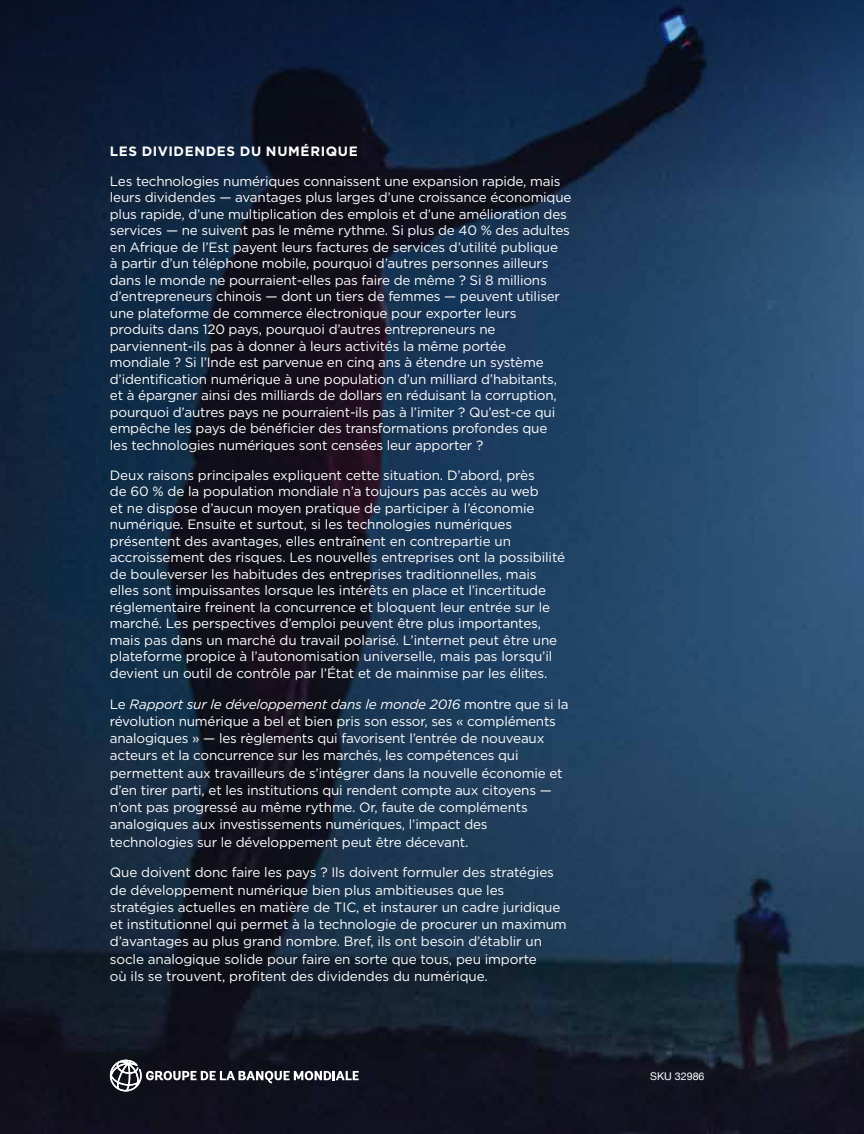
<style>
.page{position:relative;width:864px;height:1134px;background:#fff}
.page>*{position:absolute;margin:0;border:0;box-sizing:border-box;transform-origin:0 0}
.t1{font:13.5px/16.5px "Gotham";letter-spacing:-.015em;color:#fff}
.t2{font:700 13.5px "Gotham";letter-spacing:.045em;color:#fff}
.t3{font:10.65px "Helvetica Neue";color:#fff}
.s1{font-style:italic}
</style>
<div class="page">
<img style="left:0;top:199px;width:864px;height:935px">
<svg style="left:0;top:0;width:864px;height:199px;background:#10223e"></svg>
<svg style="left:110px;top:1060px;width:249px;height:31px;background:#3c3d45"></svg>
<p class="t2" style="left:110px;top:142px;width:249px">LES DIVIDENDES DU NUMÉRIQUE</p>
<p class="t1" style="left:110px;top:173px;width:463px">Les technologies numériques connaissent une expansion rapide, mais leurs dividendes — avantages plus larges d’une croissance économique plus rapide, d’une multiplication des emplois et d’une amélioration des services — ne suivent pas le même rythme. Si plus de 40 % des adultes en Afrique de l’Est payent leurs factures de services d’utilité publique<br>à partir d’un téléphone mobile, pourquoi d’autres personnes ailleurs dans le monde ne pourraient-elles pas faire de même ? Si 8 millions d’entrepreneurs chinois — dont un tiers de femmes — peuvent utiliser une plateforme de commerce électronique pour exporter leurs produits dans 120 pays, pourquoi d’autres entrepreneurs ne parviennent-ils pas à donner à leurs activités la même portée<br>mondiale ? Si l’Inde est parvenue en cinq ans à étendre un système d’identification numérique à une population d’un milliard d’habitants, et à épargner ainsi des milliards de dollars en réduisant la corruption, pourquoi d’autres pays ne pourraient-ils pas à l’imiter ? Qu’est-ce qui empêche les pays de bénéficier des transformations profondes que<br>les technologies numériques sont censées leur apporter ?</p>
<p class="t1" style="left:110px;top:466px;width:457px">Deux raisons principales expliquent cette situation. D’abord, près<br>de 60 % de la population mondiale n’a toujours pas accès au web<br>et ne dispose d’aucun moyen pratique de participer à l’économie numérique. Ensuite et surtout, si les technologies numériques présentent des avantages, elles entraînent en contrepartie un accroissement des risques. Les nouvelles entreprises ont la possibilité de bouleverser les habitudes des entreprises traditionnelles, mais elles sont impuissantes lorsque les intérêts en place et l’incertitude réglementaire freinent la concurrence et bloquent leur entrée sur le marché. Les perspectives d’emploi peuvent être plus importantes, mais pas dans un marché du travail polarisé. L’internet peut être une plateforme propice à l’autonomisation universelle, mais pas lorsqu’il devient un outil de contrôle par l’État et de mainmise par les élites.</p>
<p class="t1" style="left:110px;top:695px;width:460px;line-height:17.2px">Le <span class="s1">Rapport sur le développement dans le monde 2016</span> montre que si la révolution numérique a bel et bien pris son essor, ses « compléments analogiques » — les règlements qui favorisent l’entrée de nouveaux acteurs et la concurrence sur les marchés, les compétences qui permettent aux travailleurs de s’intégrer dans la nouvelle économie et d’en tirer parti, et les institutions qui rendent compte aux citoyens — n’ont pas progressé au même rythme. Or, faute de compléments analogiques aux investissements numériques, l’impact des technologies sur le développement peut être décevant.</p>
<p class="t1" style="left:110px;top:864px;width:458px;line-height:17.2px">Que doivent donc faire les pays ? Ils doivent formuler des stratégies de développement numérique bien plus ambitieuses que les stratégies actuelles en matière de TIC, et instaurer un cadre juridique et institutionnel qui permet à la technologie de procurer un maximum d’avantages au plus grand nombre. Bref, ils ont besoin d’établir un socle analogique solide pour faire en sorte que tous, peu importe<br>où ils se trouvent, profitent des dividendes du numérique.</p>
<p class="t3" style="left:650px;top:1068px;width:56px">SKU 32986</p>
</div>
